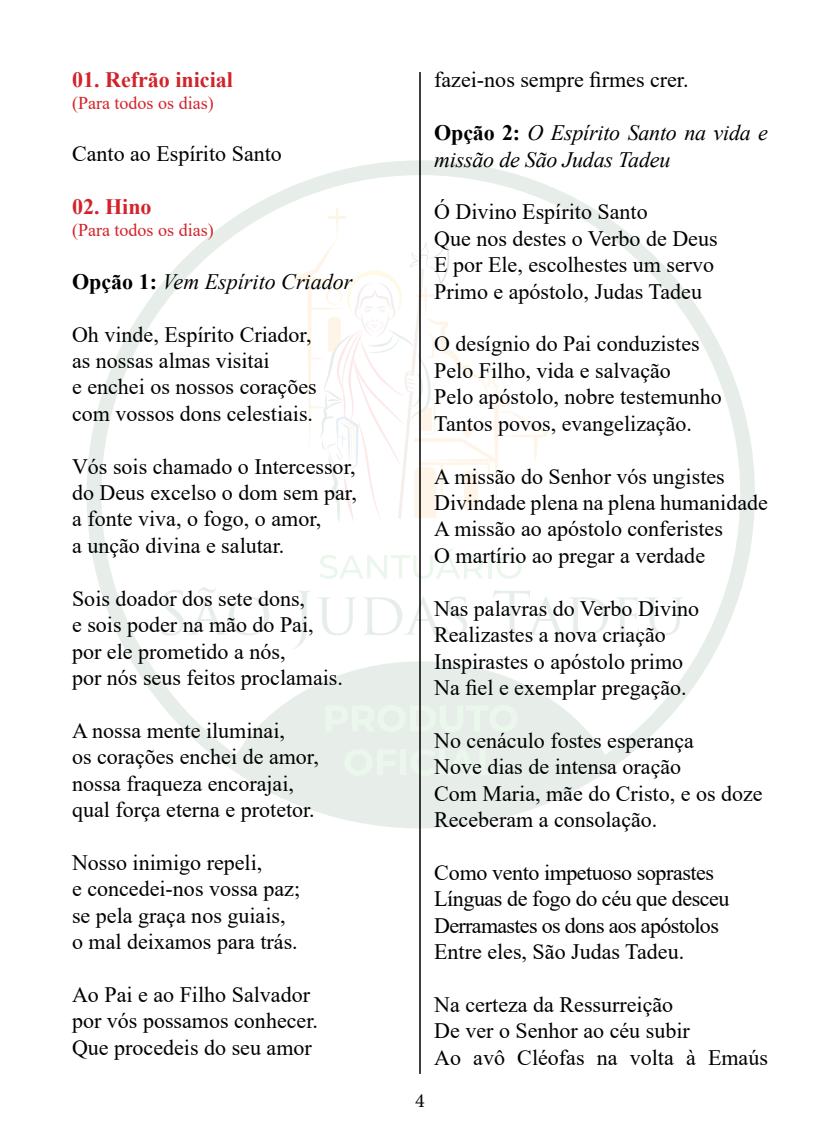
<style>
.page{position:relative;width:840px;height:1146px;background:#fff}
.page>*{position:absolute;margin:0;border:0;box-sizing:border-box;transform-origin:0 0}
.t1{font:22px/26.4px "Times New Roman";color:#000}
.t2{font:22px/26.4px "Times New Roman";letter-spacing:-.02em;color:#000}
.t3{font:italic 22px/26.4px "Times New Roman";letter-spacing:-.01em;color:#000}
.t4{font:700 22px "Times New Roman";color:#d2232a}
.t5{font:20px "Minion Pro";color:#000}
.t6{font:18px "Times New Roman";color:#d2232a}
.s1{font-weight:700;font-style:normal}
</style>
<div class="page">
<svg style="left:86px;top:160px;width:668px;height:668px"></svg>
<hr style="left:419px;top:72px;width:1px;height:1001px;background:#000">
<p class="t4" style="left:72px;top:64px;width:162px">01. Refrão inicial</p>
<p class="t6" style="left:72px;top:90px;width:143px">(Para todos os dias)</p>
<p class="t1" style="left:72px;top:140px;width:211px">Canto ao Espírito Santo</p>
<p class="t4" style="left:72px;top:191px;width:81px">02. Hino</p>
<p class="t6" style="left:72px;top:217px;width:143px">(Para todos os dias)</p>
<p class="t3" style="left:72px;top:267px;width:281px"><span class="s1">Opção 1:</span> Vem Espírito Criador</p>
<p class="t1" style="left:72px;top:320px;width:246px">Oh vinde, Espírito Criador, as nossas almas visitai<br>e enchei os nossos corações com vossos dons celestiais.</p>
<p class="t1" style="left:72px;top:452px;width:286px">Vós sois chamado o Intercessor, do Deus excelso o dom sem par, a fonte viva, o fogo, o amor,<br>a unção divina e salutar.</p>
<p class="t1" style="left:72px;top:584px;width:272px">Sois doador dos sete dons,<br>e sois poder na mão do Pai, por ele prometido a nós,<br>por nós seus feitos proclamais.</p>
<p class="t1" style="left:72px;top:716px;width:248px">A nossa mente iluminai,<br>os corações enchei de amor, nossa fraqueza encorajai, qual força eterna e protetor.</p>
<p class="t1" style="left:72px;top:848px;width:229px">Nosso inimigo repeli,<br>e concedei-nos vossa paz; se pela graça nos guiais, o mal deixamos para trás.</p>
<p class="t1" style="left:72px;top:980px;width:247px">Ao Pai e ao Filho Salvador por vós possamos conhecer.<br>Que procedeis do seu amor</p>
<p class="t1" style="left:434px;top:66px;width:256px">fazei-nos sempre firmes crer.</p>
<p class="t3" style="left:434px;top:119px;width:335px"><span class="s1">Opção 2:</span> O Espírito Santo na vida e missão de São Judas Tadeu</p>
<p class="t1" style="left:434px;top:198px;width:285px">Ó Divino Espírito Santo<br>Que nos destes o Verbo de Deus<br>E por Ele, escolhestes um servo<br>Primo e apóstolo, Judas Tadeu</p>
<p class="t1" style="left:434px;top:330px;width:289px">O desígnio do Pai conduzistes<br>Pelo Filho, vida e salvação<br>Pelo apóstolo, nobre testemunho<br>Tantos povos, evangelização.</p>
<p class="t1" style="left:434px;top:462px;width:335px">A missão do Senhor vós ungistes<br>Divindade plena na plena humanidade<br>A missão ao apóstolo conferistes<br>O martírio ao pregar a verdade</p>
<p class="t1" style="left:434px;top:594px;width:266px">Nas palavras do Verbo Divino<br>Realizastes a nova criação<br>Inspirastes o apóstolo primo<br>Na fiel e exemplar pregação.</p>
<p class="t1" style="left:434px;top:726px;width:330px">No cenáculo fostes esperança<br>Nove dias de intensa oração<br>Com Maria, mãe do Cristo, e os doze<br>Receberam a consolação.</p>
<p class="t2" style="left:434px;top:858px;width:297px">Como vento impetuoso soprastes<br>Línguas de fogo do céu que desceu<br>Derramastes os dons aos apóstolos<br>Entre eles, São Judas Tadeu.</p>
<p class="t1" style="left:434px;top:990px;width:335px">Na certeza da Ressurreição<br>De ver o Senhor ao céu subir<br>Ao avô Cléofas na volta à Emaús</p>
<p class="t5" style="left:415px;top:1086px;width:11px">4</p>
</div>
